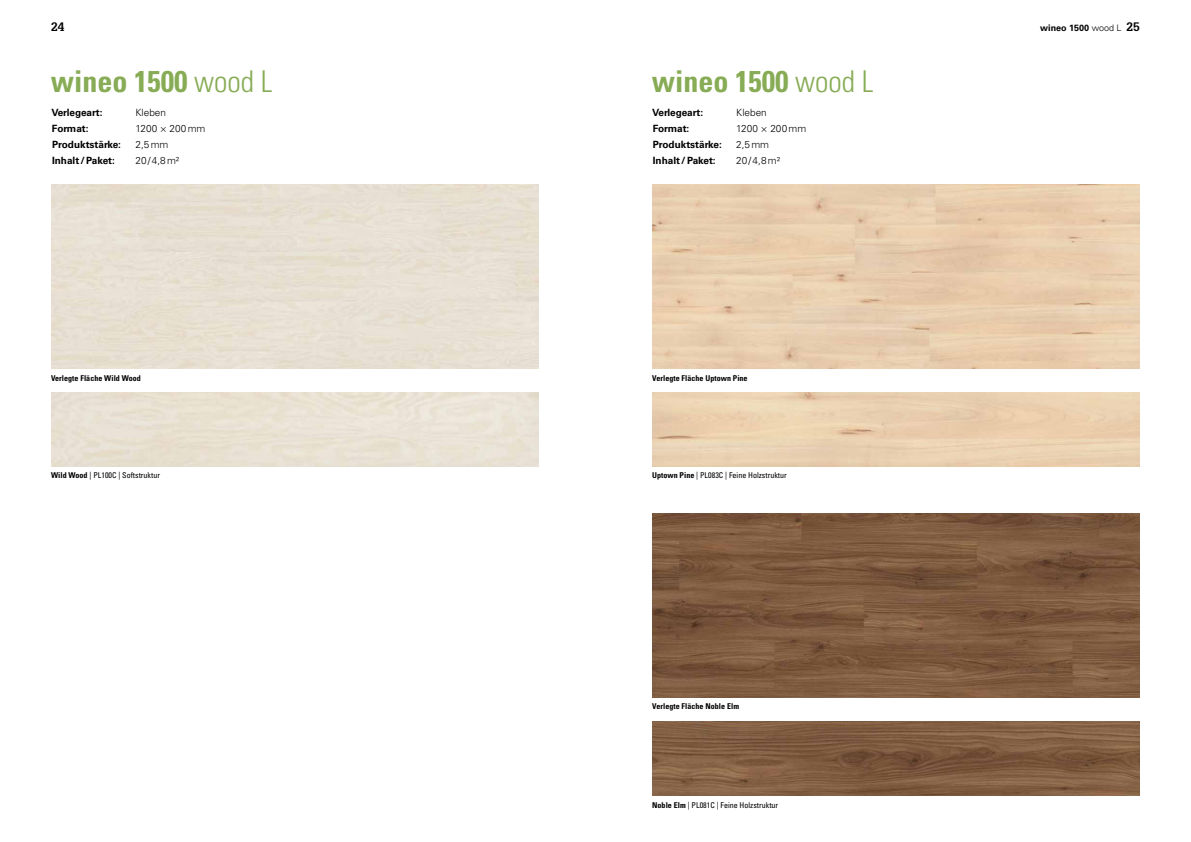
<style>
.page{position:relative;width:1191px;height:842px;background:#fff}
.page>*{position:absolute;margin:0;border:0;box-sizing:border-box;transform-origin:0 0}
.t1{font:30px "Univers LTCYR 67 Bold Cond";color:#87ac55}
.t2{font:700 12px "Glypha LT Pro";color:#000}
.t3{font:700 10px "Univers LTCYR 65";color:#000}
.t4{font:300 10px "Univers LTCYR 45";color:#000}
.t5{font:700 9px "Univers LTCYR 65";color:#000}
.t6{font:condensed 8px "Univers LTCYR 57";color:#000}
.t7{font:8px "Univers LTCYR 67 Bold Cond";letter-spacing:.005em;color:#000}
.s1{font-family:"Univers LTCYR 47 Light Cond"}
.s2{font-family:"Univers LTCYR 67 Bold Cond";font-stretch:normal}
.s3{font-family:"Univers LTCYR 45";font-weight:300}
.s4{font-family:"Glypha LT Pro";font-size:12px}
</style>
<div class="page">
<img style="left:652px;top:184px;width:488px;height:185px">
<img style="left:652px;top:513px;width:488px;height:184px">
<img style="left:652px;top:393px;width:488px;height:73px">
<img style="left:652px;top:722px;width:488px;height:74px">
<h2 class="t2" style="left:51px;top:19px;width:15px">24</h2>
<h1 class="t1" style="left:51px;top:63px;width:223px">wineo 1500 <span class="s1">wood L</span></h1>
<h1 class="t1" style="left:652px;top:63px;width:223px">wineo 1500 <span class="s1">wood L</span></h1>
<p class="t3" style="left:51px;top:105px;width:53px">Verlegeart:</p>
<p class="t4" style="left:135px;top:106px;width:32px">Kleben</p>
<p class="t3" style="left:52px;top:121px;width:38px">Format:</p>
<p class="t4" style="left:135px;top:122px;width:72px">1200 × 200mm</p>
<p class="t3" style="left:52px;top:137px;width:71px">Produktstärke:</p>
<p class="t4" style="left:135px;top:138px;width:34px">2,5mm</p>
<p class="t3" style="left:52px;top:153px;width:64px">Inhalt /Paket:</p>
<p class="t4" style="left:135px;top:154px;width:46px">20/4,8m²</p>
<p class="t3" style="left:652px;top:105px;width:53px">Verlegeart:</p>
<p class="t4" style="left:736px;top:106px;width:32px">Kleben</p>
<p class="t3" style="left:652px;top:121px;width:38px">Format:</p>
<p class="t4" style="left:736px;top:122px;width:72px">1200 × 200mm</p>
<p class="t3" style="left:653px;top:137px;width:71px">Produktstärke:</p>
<p class="t4" style="left:736px;top:138px;width:34px">2,5mm</p>
<p class="t3" style="left:653px;top:153px;width:64px">Inhalt /Paket:</p>
<p class="t4" style="left:736px;top:154px;width:46px">20/4,8m²</p>
<p class="t7" style="left:51px;top:373px;width:91px">Verlegte Fläche Wild Wood</p>
<p class="t7" style="left:652px;top:373px;width:97px">Verlegte Fläche Uptown Pine</p>
<p class="t6" style="left:51px;top:470px;width:110px"><span class="s2">Wild Wood</span> | PL100C | Softstruktur</p>
<p class="t6" style="left:652px;top:470px;width:136px"><span class="s2">Uptown Pine</span> | PL083C | Feine Holzstruktur</p>
<p class="t7" style="left:652px;top:702px;width:88px">Verlegte Fläche Noble Elm</p>
<p class="t6" style="left:652px;top:800px;width:128px"><span class="s2">Noble Elm</span> | PL081C | Feine Holzstruktur</p>
<p class="t5" style="left:1040px;top:22px;width:101px">wineo 1500 <span class="s3">wood L</span> <span class="s4">25</span></p>
</div>
